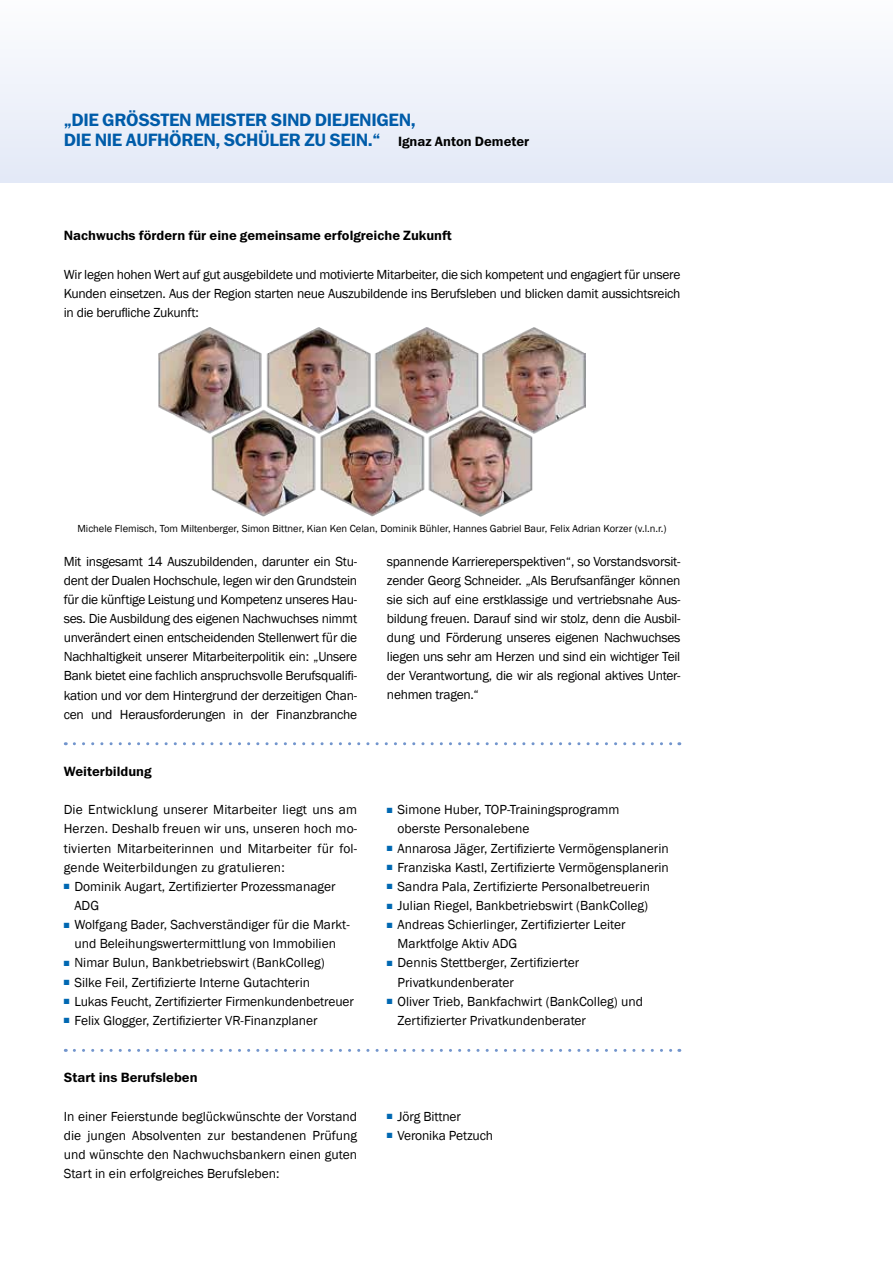
<style>
.page{position:relative;width:893px;height:1263px;background:#fff}
.page>*{position:absolute;margin:0;border:0;box-sizing:border-box;transform-origin:0 0}
.t1{font:600 18px/20.2px "Franklin Gothic ITC";letter-spacing:-.02em;color:#005ca9}
.t2{font:13.5px/19.2px "Franklin Gothic";color:#000;text-align:justify}
.t3{font:600 13.5px "Franklin Gothic ITC";color:#000}
.t4{font:10.5px "Franklin Gothic";color:#000}
.s1{font-size:13.5px;color:#000}
.s2{color:#0068b2}
</style>
<div class="page">
<div style="left:0;top:0;width:893px;height:183px;background:#f0f3fa"></div>
<svg style="left:74px;top:742px;width:606px;height:3px"></svg>
<svg style="left:74px;top:1049px;width:606px;height:3px"></svg>
<img style="left:158px;top:327px;width:428px;height:189px">
<h1 class="t1" style="left:64px;top:110px;width:467px">„DIE GRÖSSTEN MEISTER SIND DIEJENIGEN,<br>DIE NIE AUFHÖREN, SCHÜLER ZU SEIN.“ <span class="s1">Ignaz Anton Demeter</span></h1>
<p class="t3" style="left:64px;top:227px;width:390px">Nachwuchs fördern für eine gemeinsame erfolgreiche Zukunft</p>
<p class="t2" style="left:64px;top:265px;width:618px">Wir legen hohen Wert auf gut ausgebildete und motivierte Mitarbeiter, die sich kompetent und engagiert für unsere Kunden einsetzen. Aus der Region starten neue Auszubildende ins Berufsleben und blicken damit aussichtsreich in die berufliche Zukunft:</p>
<p class="t4" style="left:77px;top:522px;width:591px">Michele Flemisch, Tom Miltenberger, Simon Bittner, Kian Ken Celan, Dominik Bühler, Hannes Gabriel Baur, Felix Adrian Korzer (v.l.n.r.)</p>
<p class="t2" style="left:64px;top:552px;width:295px">Mit insgesamt 14 Auszubildenden, darunter ein Stu&shy;dent der Dualen Hochschule, legen wir den Grundstein für die künftige Leistung und Kompetenz unseres Hau&shy;ses. Die Ausbildung des eigenen Nachwuchses nimmt unverändert einen entscheidenden Stellenwert für die Nachhaltigkeit unserer Mitarbeiterpolitik ein: „Unsere Bank bietet eine fachlich anspruchsvolle Berufsqualifi&shy;kation und vor dem Hintergrund der derzeitigen Chan&shy;cen und Herausforderungen in der Finanzbranche</p>
<p class="t2" style="left:387px;top:552px;width:295px">spannende Karriereperspektiven“, so Vorstandsvorsit&shy;zender Georg Schneider. „Als Berufsanfänger können sie sich auf eine erstklassige und vertriebsnahe Aus&shy;bildung freuen. Darauf sind wir stolz, denn die Ausbil&shy;dung und Förderung unseres eigenen Nachwuchses liegen uns sehr am Herzen und sind ein wichtiger Teil der Verantwortung, die wir als regional aktives Unter&shy;nehmen tragen.“</p>
<p class="t3" style="left:64px;top:763px;width:89px">Weiterbildung</p>
<p class="t2" style="left:64px;top:800px;width:295px">Die Entwicklung unserer Mitarbeiter liegt uns am Herzen. Deshalb freuen wir uns, unseren hoch mo&shy;tivierten Mitarbeiterinnen und Mitarbeiter für fol&shy;gende Weiterbildungen zu gratulieren:</p>
<p class="t2" style="left:74px;top:877px;width:263px;text-indent:-11px"><span class="s2">■</span> Dominik Augart, Zertifizierter Prozessmanager<br>ADG</p>
<p class="t2" style="left:64px;top:915px;width:287px;text-align:center"><span class="s2">■</span> Wolfgang Bader, Sachverständiger für die Markt&shy;und Beleihungswertermittlung von Immobilien</p>
<p class="t2" style="left:64px;top:954px;width:262px"><span class="s2">■</span> Nimar Bulun, Bankbetriebswirt (BankColleg)</p>
<p class="t2" style="left:64px;top:973px;width:248px"><span class="s2">■</span> Silke Feil, Zertifizierte Interne Gutachterin</p>
<p class="t2" style="left:64px;top:992px;width:292px"><span class="s2">■</span> Lukas Feucht, Zertifizierter Firmenkundenbetreuer</p>
<p class="t2" style="left:64px;top:1011px;width:255px"><span class="s2">■</span> Felix Glogger, Zertifizierter VR-Finanzplaner</p>
<p class="t2" style="left:398px;top:800px;width:223px;text-indent:-11px"><span class="s2">■</span> Simone Huber, TOP-Trainingsprogramm oberste Personalebene</p>
<p class="t2" style="left:387px;top:839px;width:283px"><span class="s2">■</span> Annarosa Jäger, Zertifizierte Vermögensplanerin</p>
<p class="t2" style="left:387px;top:858px;width:283px"><span class="s2">■</span> Franziska Kastl, Zertifizierte Vermögensplanerin</p>
<p class="t2" style="left:387px;top:877px;width:265px"><span class="s2">■</span> Sandra Pala, Zertifizierte Personalbetreuerin</p>
<p class="t2" style="left:387px;top:896px;width:263px"><span class="s2">■</span> Julian Riegel, Bankbetriebswirt (BankColleg)</p>
<p class="t2" style="left:398px;top:915px;width:229px;text-indent:-11px"><span class="s2">■</span> Andreas Schierlinger, Zertifizierter Leiter<br>Marktfolge Aktiv ADG</p>
<p class="t2" style="left:398px;top:954px;width:183px;text-indent:-11px"><span class="s2">■</span> Dennis Stettberger, Zertifizierter<br>Privatkundenberater</p>
<p class="t2" style="left:398px;top:992px;width:247px;text-indent:-11px"><span class="s2">■</span> Oliver Trieb, Bankfachwirt (BankColleg) und<br>Zertifizierter Privatkundenberater</p>
<p class="t3" style="left:64px;top:1069px;width:135px">Start ins Berufsleben</p>
<p class="t2" style="left:64px;top:1107px;width:295px">In einer Feierstunde beglückwünschte der Vorstand die jungen Absolventen zur bestandenen Prüfung und wünschte den Nachwuchsbankern einen guten Start in ein erfolgreiches Berufsleben:</p>
<p class="t2" style="left:387px;top:1107px;width:76px"><span class="s2">■</span> Jörg Bittner</p>
<p class="t2" style="left:387px;top:1126px;width:108px"><span class="s2">■</span> Veronika Petzuch</p>
</div>
